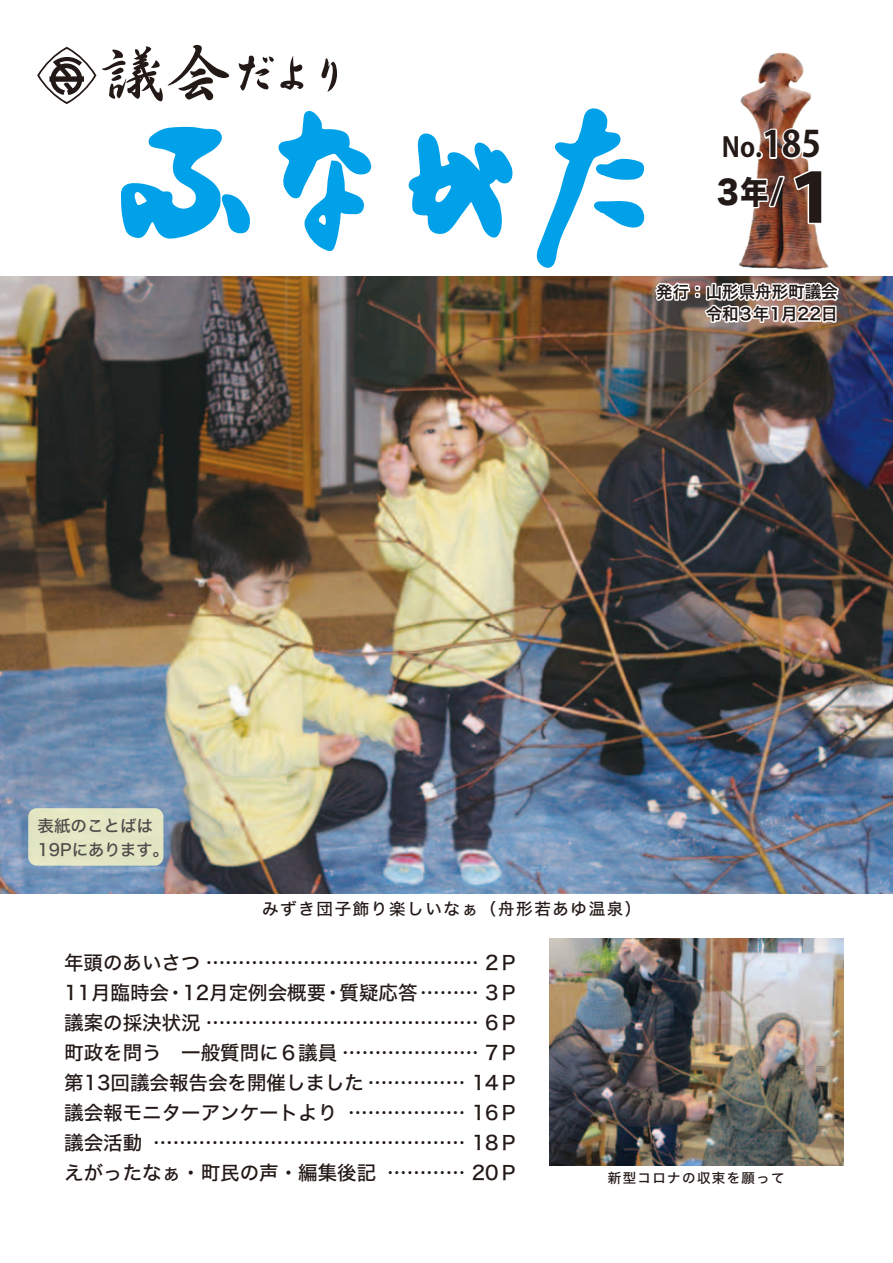
<style>
.page{position:relative;width:893px;height:1263px;background:#fff}
.page>*{position:absolute;margin:0;border:0;box-sizing:border-box;transform-origin:0 0}
.t1{font:800 67.5px "Koz Go Pro";color:#231916;scale:.95 1}
.t2{font:31.5px "Hira Kaku Std W8";color:#231916;scale:.9 1}
.t3{font:700 27px "Koz Go Pro";color:#231916;scale:.95 1}
.t4{font:19.5px/30px "Hira Kaku Std W5";color:#231916;text-align:right}
.t5{font:16.5px/22px "Hira Kaku Pro W6";color:#231916}
.t6{font:16.5px "Hira Kaku Std W5";letter-spacing:.1em;color:#231916}
.t7{font:16.5px/24px "Hira Kaku Std W5";color:#4d4a4a}
.t8{font:13.5px "Hira Kaku Std W5";letter-spacing:.1em;color:#231916}
.s1{font-size:36px}
.s2{font-family:"Hira Kaku Std W6";font-size:30px}
</style>
<div class="page">
<img style="left:0;top:276px;width:893px;height:617px">
<img style="left:550px;top:939px;width:294px;height:226px">
<svg style="left:399px;top:133px;width:121px;height:231px"></svg>
<svg style="left:37px;top:45px;width:335px;height:206px"></svg>
<img style="left:740px;top:52px;width:72px;height:53px">
<img style="left:532px;top:105px;width:310px;height:221px">
<div style="left:28px;top:808px;width:135px;height:58px;background:#e3e5c3;border-radius:9px"></div>
<h3 class="t3" style="left:722px;top:130px;width:106px">No.<span class="s1">185</span></h3>
<h1 class="t1" style="left:779px;top:154px;width:69px">１</h1>
<h2 class="t2" style="left:717px;top:175px;width:76px">3年<span class="s2">/</span></h2>
<p class="t5" style="left:656px;top:280px;width:183px">発行：山形県舟形町議会　　　令和３年１月22日</p>
<p class="t7" style="left:38px;top:814px;width:133px">表紙のことばは<br>19Pにあります。</p>
<p class="t6" style="left:262px;top:896px;width:381px">みずき団子飾り楽しいなぁ（舟形若あゆ温泉）</p>
<p class="t4" style="left:64px;top:948px;width:456px">年頭のあいさつ …………………………………… 2Ｐ<br>11月臨時会・12月定例会概要・質疑応答……… 3Ｐ議案の採決状況 …………………………………… 6Ｐ町政を問う　一般質問に６議員 ………………… 7Ｐ第13回議会報告会を開催しました …………… 14Ｐ……………… 16Ｐ………………………………………… 18Ｐ<br>………… 20Ｐ</p>
<p class="t4" style="left:64px;top:1097px;width:313px;text-align:left">議会報モニターアンケートより<br>議会活動<br>えがったなぁ・町民の声・編集後記</p>
<p class="t8" style="left:608px;top:1168px;width:178px">新型コロナの収束を願って</p>
</div>
